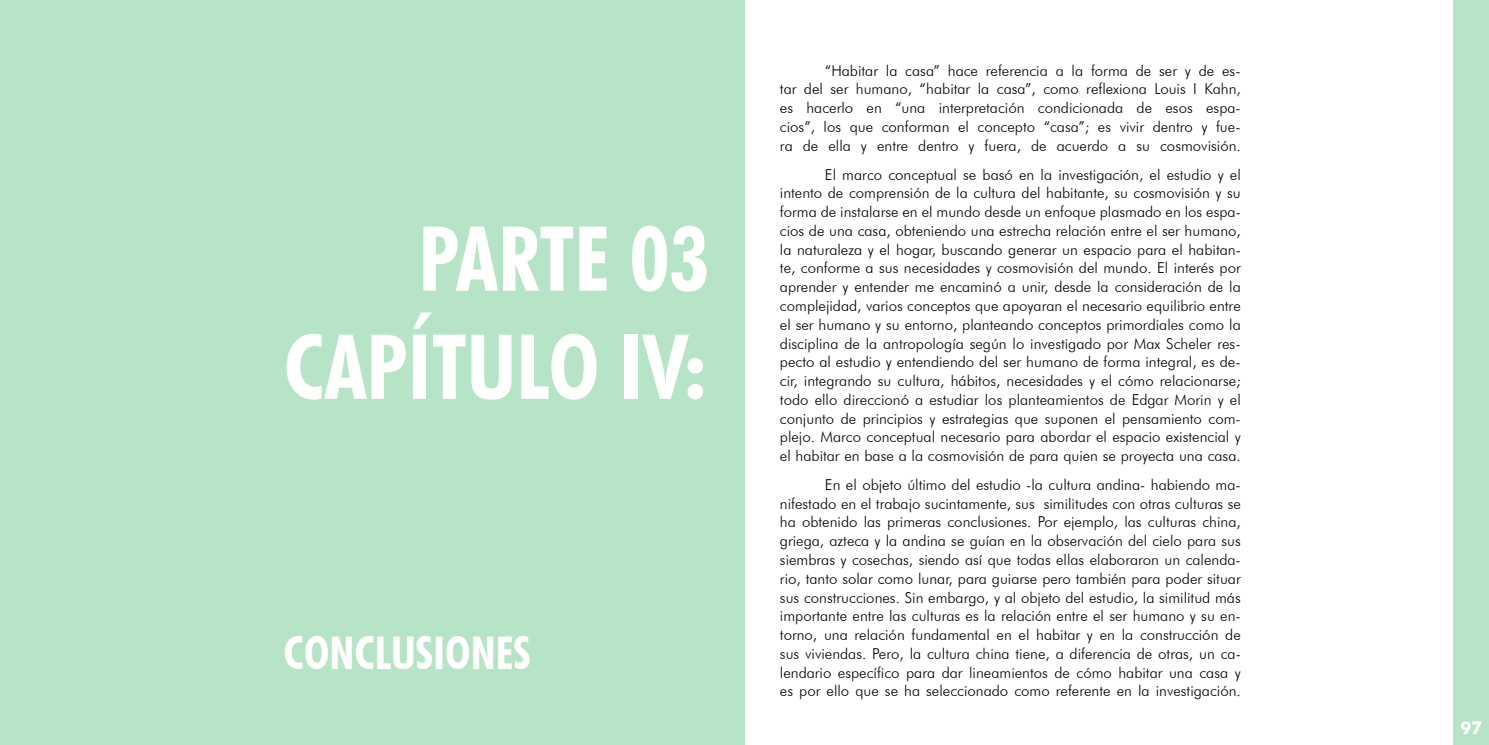
<style>
.page{position:relative;width:1489px;height:745px;background:#fff}
.page>*{position:absolute;margin:0;border:0;box-sizing:border-box;transform-origin:0 0}
.t1{font:700 condensed 90px/108px "Futura BT";color:#fff;text-align:right}
.t2{font:700 condensed 45px "Futura BT";color:#fff}
.t3{font:700 17.5px "Futura";color:#fff}
.t4{font:300 15px/18.8px "Futura BT";color:#000;text-align:justify}
</style>
<div class="page">
<div style="left:1453px;top:0;width:35px;height:744px;background:#b7e4c7"></div>
<div style="left:0;top:0;width:744px;height:744px;background:#b7e4c7"></div>
<h1 class="t1" style="left:283px;top:204px;width:427px">PARTE 03<br>CAPÍTULO IV:</h1>
<h2 class="t2" style="left:283px;top:625px;width:249px">CONCLUSIONES</h2>
<p class="t4" style="left:780px;top:61px;width:462px;text-indent:45px">“Habitar la casa” hace referencia a la forma de ser y de es&shy;tar del ser humano, “habitar la casa”, como reflexiona Louis I Kahn, es hacerlo en “una interpretación condicionada de esos espa&shy;cios”, los que conforman el concepto “casa”; es vivir dentro y fue&shy;ra de ella y entre dentro y fuera, de acuerdo a su cosmovisión.</p>
<p class="t4" style="left:780px;top:165px;width:462px;text-indent:45px">El marco conceptual se basó en la investigación, el estudio y el intento de comprensión de la cultura del habitante, su cosmovisión y su forma de instalarse en el mundo desde un enfoque plasmado en los espa&shy;cios de una casa, obteniendo una estrecha relación entre el ser humano, la naturaleza y el hogar, buscando generar un espacio para el habitan&shy;te, conforme a sus necesidades y cosmovisión del mundo. El interés por aprender y entender me encaminó a unir, desde la consideración de la complejidad, varios conceptos que apoyaran el necesario equilibrio entre el ser humano y su entorno, planteando conceptos primordiales como la disciplina de la antropología según lo investigado por Max Scheler res&shy;pecto al estudio y entendiendo del ser humano de forma integral, es de&shy;cir, integrando su cultura, hábitos, necesidades y el cómo relacionarse; todo ello direccionó a estudiar los planteamientos de Edgar Morin y el conjunto de principios y estrategias que suponen el pensamiento com&shy;plejo. Marco conceptual necesario para abordar el espacio existencial y el habitar en base a la cosmovisión de para quien se proyecta una casa.</p>
<p class="t4" style="left:780px;top:475px;width:462px;text-indent:45px">En el objeto último del estudio -la cultura andina- habiendo ma&shy;nifestado en el trabajo sucintamente, sus similitudes con otras culturas se ha obtenido las primeras conclusiones. Por ejemplo, las culturas china, griega, azteca y la andina se guían en la observación del cielo para sus siembras y cosechas, siendo así que todas ellas elaboraron un calenda&shy;rio, tanto solar como lunar, para guiarse pero también para poder situar sus construcciones. Sin embargo, y al objeto del estudio, la similitud más importante entre las culturas es la relación entre el ser humano y su en&shy;torno, una relación fundamental en el habitar y en la construcción de sus viviendas. Pero, la cultura china tiene, a diferencia de otras, un ca&shy;lendario específico para dar lineamientos de cómo habitar una casa y es por ello que se ha seleccionado como referente en la investigación.</p>
<p class="t3" style="left:1460px;top:714px;width:23px">97</p>
</div>
